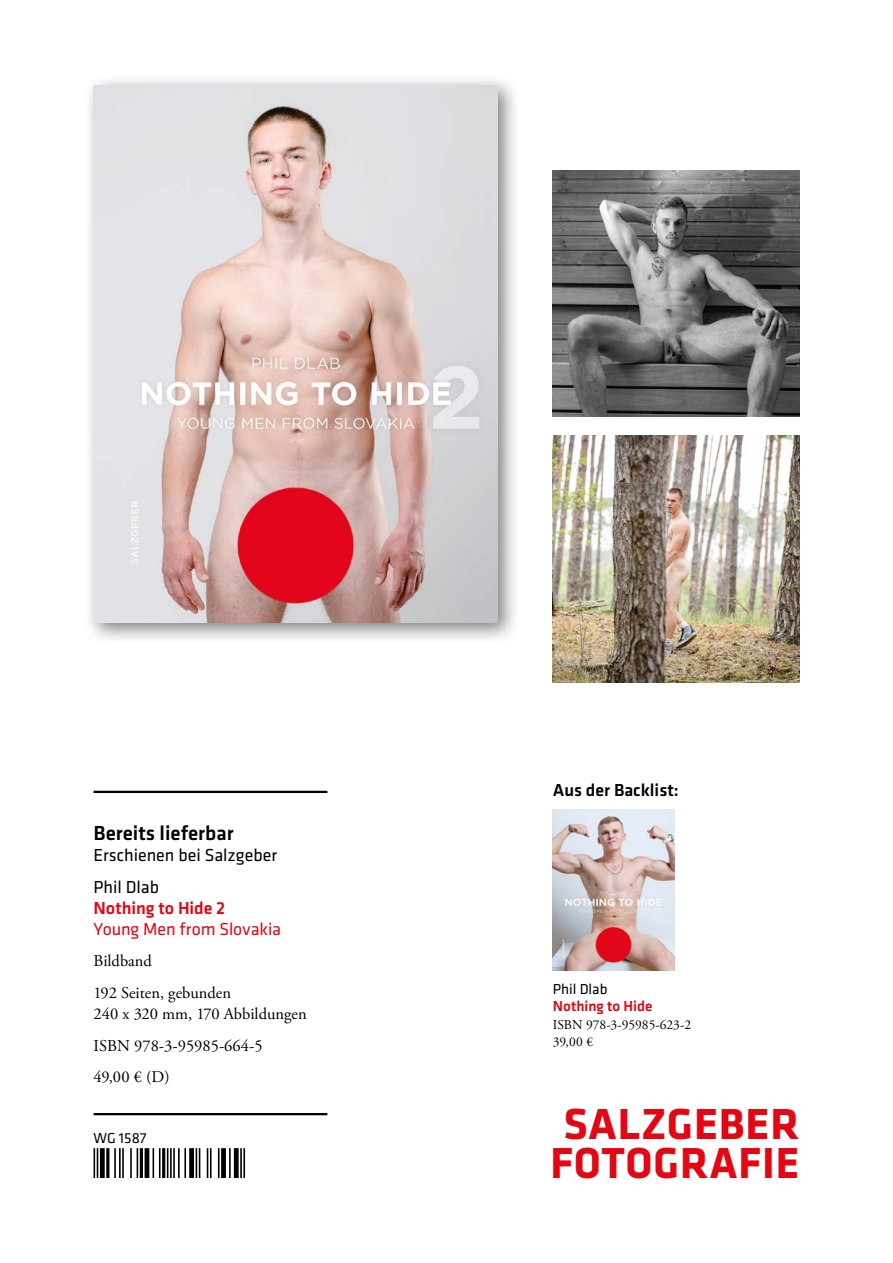
<style>
.page{position:relative;width:893px;height:1263px;background:#fff}
.page>*{position:absolute;margin:0;border:0;box-sizing:border-box;transform-origin:0 0}
.t1{font:700 45px/39px "Klavika";letter-spacing:.02em;color:#e30613}
.t2{font:500 21px "Klavika";color:#000}
.t3{font:18px/31.7px "Klavika";color:#000}
.t4{font:18px "Klavika";letter-spacing:-.005em;color:#e30613}
.t5{font:500 18px "Klavika";color:#000}
.t6{font:500 18px "Klavika";letter-spacing:-.005em;color:#e30613}
.t7{font:16.5px/31.7px "Adobe Garamond Pro";color:#000}
.t8{font:15px "Klavika";color:#000}
.t9{font:500 15px "Klavika";color:#e30613}
.t10{font:13.5px/16.5px "Adobe Garamond Pro";color:#000}
</style>
<div class="page">
<hr style="left:94px;top:791px;width:233px;height:2px;background:#000">
<hr style="left:94px;top:1113px;width:233px;height:2px;background:#000">
<div style="left:83px;top:75px;width:437px;height:570px;background:#000;opacity:.5"></div>
<img style="left:94px;top:85px;width:403px;height:538px">
<img style="left:553px;top:170px;width:246px;height:247px">
<img style="left:553px;top:436px;width:246px;height:246px">
<svg style="left:93px;top:1148px;width:152px;height:30px"></svg>
<img style="left:553px;top:809px;width:121px;height:162px">
<p class="t2" style="left:94px;top:822px;width:142px">Bereits lieferbar</p>
<p class="t3" style="left:94px;top:840px;width:185px">Erschienen bei Salzgeber<br>Phil Dlab</p>
<p class="t6" style="left:94px;top:898px;width:133px">Nothing to Hide 2</p>
<p class="t4" style="left:94px;top:919px;width:189px">Young Men from Slovakia</p>
<p class="t7" style="left:94px;top:946px;width:139px">Bildband<br>192 Seiten, gebunden</p>
<p class="t7" style="left:94px;top:998px;width:215px">240 x 320 mm, 170 Abbildungen<br>ISBN 978-3-95985-664-5<br>49,00 € (D)</p>
<p class="t8" style="left:94px;top:1130px;width:54px">WG 1587</p>
<p class="t5" style="left:553px;top:780px;width:127px">Aus der Backlist:</p>
<p class="t8" style="left:553px;top:981px;width:56px">Phil Dlab</p>
<p class="t9" style="left:553px;top:998px;width:101px">Nothing to Hide</p>
<p class="t10" style="left:553px;top:1017px;width:140px">ISBN 978-3-95985-623-2<br>39,00 €</p>
<h1 class="t1" style="left:550px;top:1105px;width:251px">SALZGEBER<br>FOTOGRAFIE</h1>
</div>
